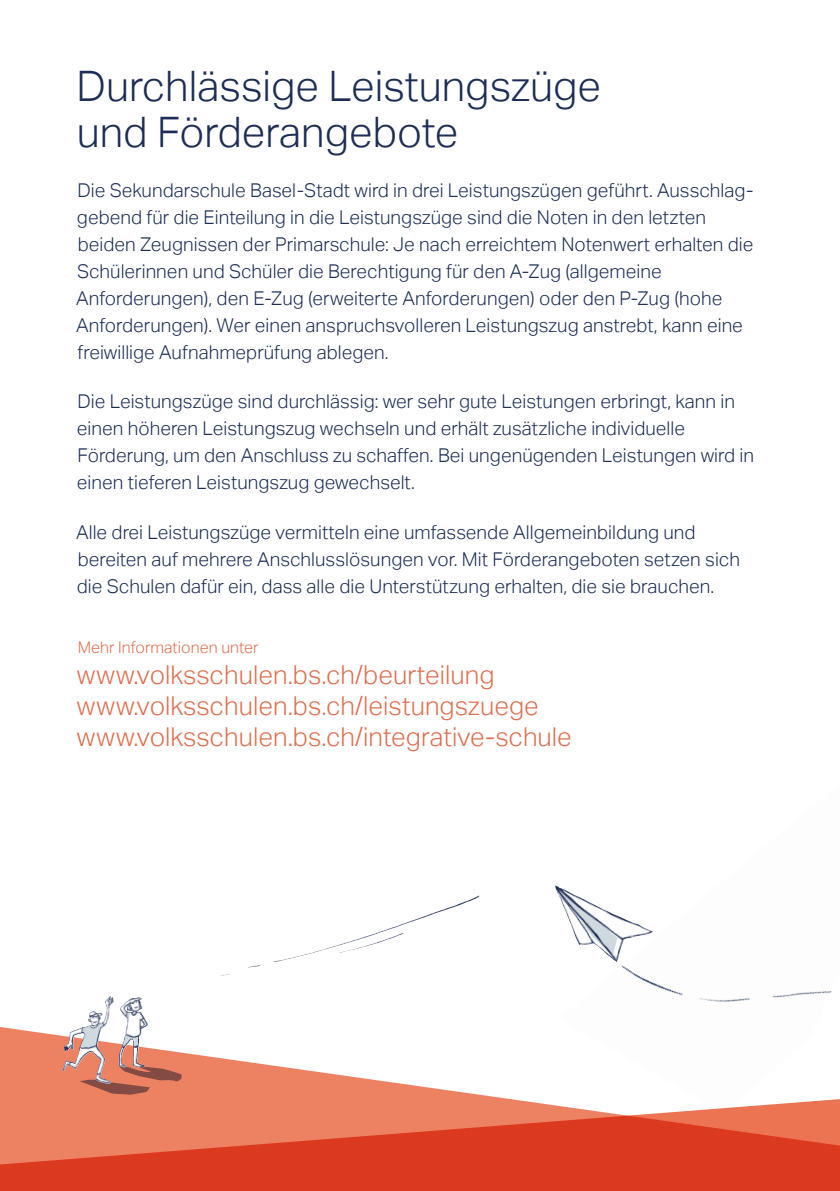
<style>
.page{position:relative;width:840px;height:1191px;background:#fff}
.page>*{position:absolute;margin:0;border:0;box-sizing:border-box;transform-origin:0 0}
.H4_Innentitel{font:300 42px/46px "Aktiv Grotesk";color:#1c2e55}
.P_URL{font:300 26px "Aktiv Grotesk";letter-spacing:.005em;color:#de6e4e}
.P_Lauftext{font:300 19px/27px "Aktiv Grotesk";color:#1c2e55}
.P_Information_zu_URL{font:300 16px "Aktiv Grotesk";letter-spacing:.005em;color:#de6e4e}
</style>
<div class="page">
<svg style="left:0;top:1027px;width:839px;height:164px"></svg>
<svg style="left:839px;top:1099px;width:1px;height:92px"></svg>
<svg style="left:80px;top:1066px;width:102px;height:28px;background:#c26f59"></svg>
<img style="left:558px;top:931px;width:281px;height:182px">
<img style="left:555px;top:885px;width:98px;height:77px">
<svg style="left:560px;top:891px;width:57px;height:63px"></svg>
<img style="left:62px;top:996px;width:49px;height:75px">
<svg style="left:80px;top:1023px;width:23px;height:24px"></svg>
<svg style="left:123px;top:1035px;width:15px;height:12px"></svg>
<svg style="left:127px;top:1012px;width:3px;height:6px"></svg>
<svg style="left:141px;top:1014px;width:3px;height:6px"></svg>
<img style="left:225px;top:889px;width:255px;height:86px">
<h4 class="H4_Innentitel" style="left:76px;top:63px;width:525px">Durchlässige Leistungszüge und Förderangebote</h4>
<p class="P_Lauftext" style="left:76px;top:176px;width:678px">Die Sekundarschule Basel-Stadt wird in drei Leistungszügen geführt. Ausschlag&shy;gebend für die Einteilung in die Leistungszüge sind die Noten in den letzten beiden Zeugnissen der Primarschule: Je nach erreichtem Notenwert erhalten die Schülerinnen und Schüler die Berechtigung für den A-Zug (allgemeine Anforderungen), den E-Zug (erweiterte Anforderungen) oder den P-Zug (hohe Anforderungen). Wer einen anspruchsvolleren Leistungszug anstrebt, kann eine freiwillige Aufnahmeprüfung ablegen.</p>
<p class="P_Lauftext" style="left:77px;top:388px;width:678px">Die Leistungszüge sind durchlässig: wer sehr gute Leistungen erbringt, kann in einen höheren Leistungszug wechseln und erhält zusätzliche individuelle Förderung, um den Anschluss zu schaffen. Bei ungenügenden Leistungen wird in einen tieferen Leistungszug gewechselt.</p>
<p class="P_Lauftext" style="left:76px;top:519px;width:665px">Alle drei Leistungszüge vermitteln eine umfassende Allgemeinbildung und bereiten auf mehrere Anschlusslösungen vor. Mit Förderangeboten setzen sich die Schulen dafür ein, dass alle die Unterstützung erhalten, die sie brauchen.</p>
<p class="P_Information_zu_URL" style="left:78px;top:638px;width:182px">Mehr Informationen unter</p>
<p class="P_URL" style="left:77px;top:659px;width:419px">www.volksschulen.bs.ch/beurteilung</p>
<p class="P_URL" style="left:77px;top:690px;width:463px">www.volksschulen.bs.ch/leistungszuege</p>
<p class="P_URL" style="left:77px;top:721px;width:496px">www.volksschulen.bs.ch/integrative-schule</p>
</div>
